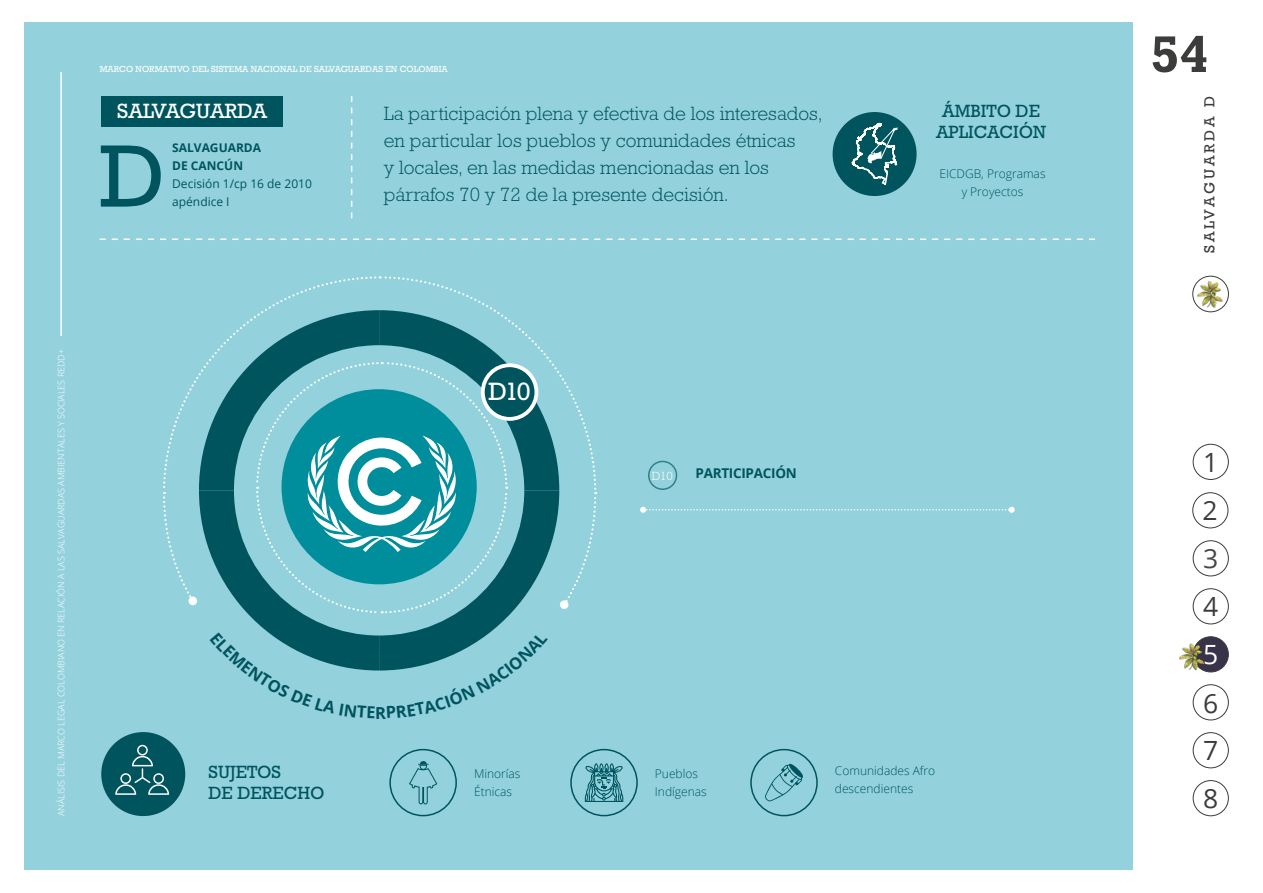
<style>
.page{position:relative;width:1263px;height:893px;background:#fff}
.page>*{position:absolute;margin:0;border:0;box-sizing:border-box;transform-origin:0 0}
.t1{font:90px "Rockwell";color:#00545e}
.t2{font:700 52.35px "Rockwell";color:#3c3c3b}
.t3{font:26.55px/47.8px "Open Sans";color:#3c3c3b}
.t4{font:26.55px "Open Sans";color:#494848}
.t5{font:26.55px "Open Sans";color:#fff}
.t6{font:25.5px "Rockwell Std";color:#fff}
.t7{font:21px "Rockwell Std";letter-spacing:-.005em;color:#fff}
.t8{font:300 19.5px/27px "Rockwell Std";color:#00545e}
.t9{font:18px/21px "Rockwell Std";color:#00545e;text-align:center}
.t10{font:700 16.5px "Open Sans";color:#00545e}
.t11{font:15px "Rockwell";letter-spacing:.19em;color:#3c3c3b}
.t12{font:700 13.5px "Open Sans";letter-spacing:-.02em;color:#00545e}
.t13{font:300 12px/18px "Open Sans";color:#00545e}
.t14{font:12px/18px "Open Sans";color:#00545e}
.t15{font:700 12px/18px "Open Sans";color:#00545e}
.t16{font:300 12px "Rockwell Std";color:#fff}
.t17{font:300 9px "Open Sans";color:#fff}
.t18{font:9px "Rockwell";color:#fff}
</style>
<div class="page">
<div style="left:24px;top:22px;width:1108px;height:848px;background:#93d2dd"></div>
<hr style="left:60px;top:72px;width:2px;height:264px;background:#fff">
<div style="left:1193px;top:444px;width:35px;height:36px;border:1px solid #3c3c3b;border-radius:50%"></div>
<div style="left:1193px;top:540px;width:35px;height:36px;border:1px solid #3c3c3b;border-radius:50%"></div>
<div style="left:1193px;top:637px;width:35px;height:35px;background:#383349;border-radius:50%"></div>
<div style="left:1193px;top:636px;width:35px;height:36px;border:1px solid #3c3c3b;border-radius:50%"></div>
<div style="left:1193px;top:732px;width:35px;height:36px;border:1px solid #3c3c3b;border-radius:50%"></div>
<div style="left:1193px;top:780px;width:35px;height:36px;border:1px solid #3c3c3b;border-radius:50%"></div>
<div style="left:1193px;top:588px;width:35px;height:36px;border:1px solid #3c3c3b;border-radius:50%"></div>
<div style="left:1193px;top:684px;width:35px;height:36px;border:1px solid #3c3c3b;border-radius:50%"></div>
<div style="left:1192px;top:492px;width:36px;height:36px;border:1px solid #3c3c3b;border-radius:50%"></div>
<img style="left:1179px;top:643px;width:31px;height:29px">
<div style="left:1192px;top:276px;width:37px;height:36px;border:1px solid #3c3c3b;border-radius:50%"></div>
<img style="left:1192px;top:276px;width:36px;height:36px">
<svg style="left:640px;top:507px;width:375px;height:6px"></svg>
<div style="left:648px;top:461px;width:29px;height:29px;border:2px solid #33808a;border-radius:50%"></div>
<div style="left:101px;top:96px;width:182px;height:30px;background:#00545e"></div>
<div style="left:832px;top:112px;width:84px;height:84px;background:#00545e;border-radius:50%"></div>
<svg style="left:100px;top:238px;width:995px;height:2px"></svg>
<div style="left:101px;top:732px;width:84px;height:84px;background:#00545e;border-radius:50%"></div>
<div style="left:389px;top:749px;width:68px;height:67px;border:2px solid #00545e;border-radius:50%"></div>
<div style="left:570px;top:749px;width:68px;height:67px;border:2px solid #00545e;border-radius:50%"></div>
<div style="left:750px;top:749px;width:68px;height:67px;border:2px solid #00545e;border-radius:50%"></div>
<svg style="left:351px;top:96px;width:1px;height:122px"></svg>
<svg style="left:115px;top:745px;width:54px;height:50px"></svg>
<svg style="left:765px;top:763px;width:38px;height:38px"></svg>
<svg style="left:409px;top:761px;width:29px;height:44px"></svg>
<svg style="left:851px;top:122px;width:47px;height:74px"></svg>
<svg style="left:585px;top:763px;width:38px;height:39px"></svg>
<svg style="left:163px;top:310px;width:434px;height:361px"></svg>
<p class="t18" style="left:100px;top:64px;width:350px">MARCO NORMATIVO DEL SISTEMA NACIONAL DE SALVAGUARDAS EN COLOMBIA</p>
<p class="t7" style="left:117px;top:99px;width:151px">SALVAGUARDA</p>
<p class="t8" style="left:384px;top:100px;width:440px">La participación plena y efectiva de los interesados, en particular los pueblos y comunidades étnicas<br>y locales, en las medidas mencionadas en los párrafos 70 y 72 de la presente decisión.</p>
<p class="t9" style="left:936px;top:101px;width:112px">ÁMBITO DE<br>APLICACIÓN</p>
<p class="t15" style="left:172px;top:139px;width:90px">SALVAGUARDA<br>DE CANCÚN</p>
<p class="t14" style="left:172px;top:175px;width:141px">Decisión 1/cp 16 de 2010 apéndice I</p>
<h1 class="t1" style="left:100px;top:124px;width:67px">D</h1>
<p class="t13" style="left:939px;top:164px;width:108px;text-align:center">EICDGB, Programas y Proyectos</p>
<p class="t17" style="left:55px;top:816px;width:468px;rotate:-90deg">ANÁLISIS DEL MARCO LEGAL COLOMBIANO EN RELACIÓN A LAS SALVAGUARDAS AMBIENTALES Y SOCIALES REDD+</p>
<h3 class="t6" style="left:488px;top:376px;width:44px">D10</h3>
<p class="t10" style="left:375px;top:701px;width:12px">R</p>
<p class="t16" style="left:652px;top:469px;width:23px">D10</p>
<p class="t12" style="left:695px;top:463px;width:103px">PARTICIPACIÓN</p>
<p class="t9" style="left:208px;top:762px;width:118px;text-align:left">SUJETOS<br>DE DERECHO</p>
<p class="t13" style="left:474px;top:764px;width:48px">Minorías<br>Étnicas</p>
<p class="t13" style="left:655px;top:764px;width:53px">Pueblos<br>Indígenas</p>
<p class="t13" style="left:835px;top:762px;width:102px">Comunidades Afro descendientes</p>
<h2 class="t2" style="left:1151px;top:23px;width:59px">54</h2>
<p class="t11" style="left:1201px;top:253px;width:159px;rotate:-90deg">SALVAGUARDA D</p>
<h3 class="t3" style="left:1203px;top:438px;width:17px">1</h3>
<h3 class="t3" style="left:1202px;top:486px;width:17px">2</h3>
<h3 class="t4" style="left:1203px;top:541px;width:17px">3</h3>
<h3 class="t3" style="left:1203px;top:582px;width:17px">4</h3>
<h3 class="t5" style="left:1203px;top:637px;width:17px">5</h3>
<h3 class="t3" style="left:1203px;top:678px;width:17px">6</h3>
<h3 class="t3" style="left:1203px;top:726px;width:17px">7<br>8</h3>
</div>
